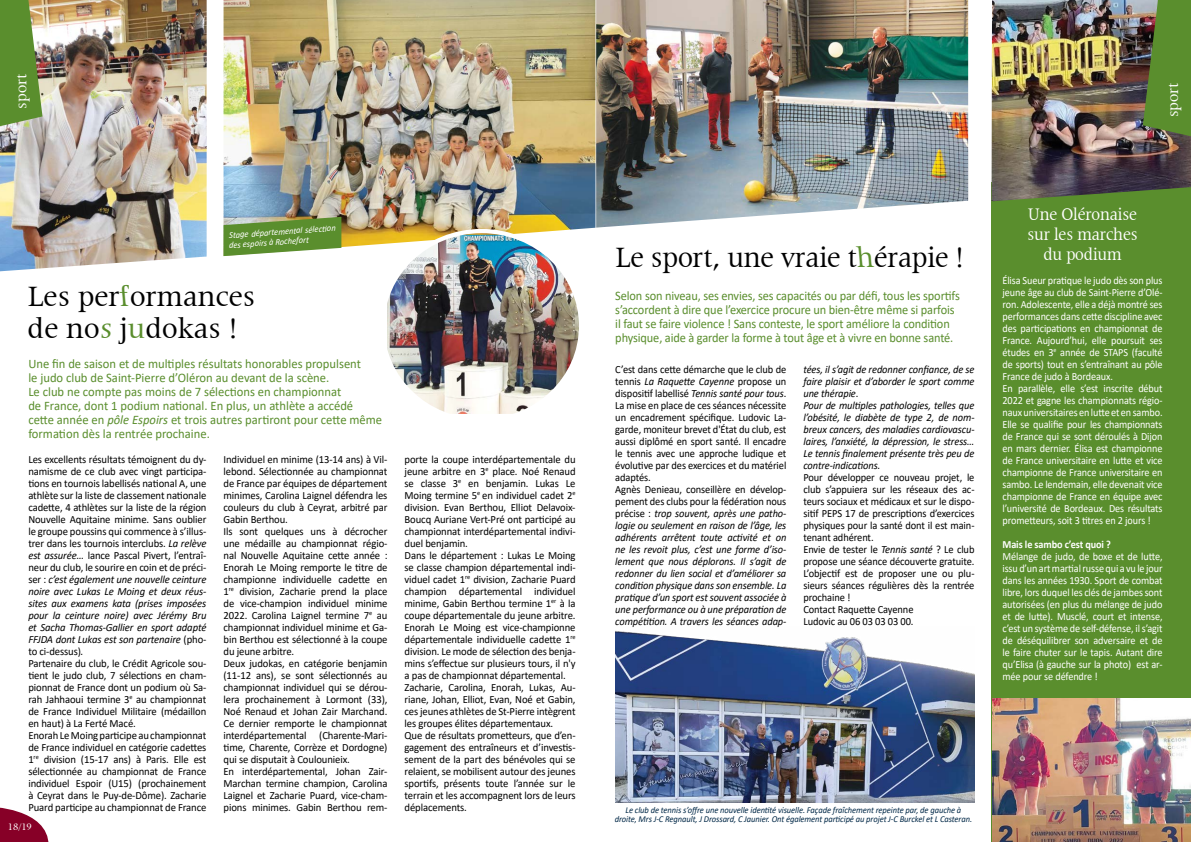
<style>
.page{position:relative;width:1191px;height:842px;background:#fff}
.page>*{position:absolute;margin:0;border:0;box-sizing:border-box;transform-origin:0 0}
.t1{font:30px/32px "Latin 725 BT";color:#000}
.t2{font:30px "Latin 725 BT";color:#000;scale:.96 1}
.t3{font:18px/20px "Latin 725 BT";letter-spacing:-.01em;color:#fff;text-align:center;scale:.93 1}
.t4{font:16px "Latin 725 BT";color:#fff}
.t5{font:13px/14px "Calibri";letter-spacing:-.01em;color:#5a8e2d}
.t6{font:13px/14px "Calibri";letter-spacing:-.01em;color:#5a8e2d;scale:.95 1}
.t7{font:11px/12px "Calibri";letter-spacing:-.01em;color:#000}
.t8{font:11px/12px "Calibri";letter-spacing:-.01em;color:#fff;scale:.93 1}
.t9{font:italic 11px/12px "Calibri";letter-spacing:-.01em;color:#000;scale:.95 1}
.t10{font:11px/12px "Calibri";letter-spacing:-.01em;color:#000;scale:.95 1}
.t11{font:700 11px "Calibri";letter-spacing:-.01em;color:#fff;scale:.93 1}
.t12{font:10px "Latin 725 BT";color:#fff}
.t13{font:italic 9px/9px "Calibri";letter-spacing:-.01em;color:#002847;text-align:center;scale:.95 1}
.t14{font:italic 9px/10px "Calibri";color:#fff;scale:.95 1}
.s1{color:#5a8e2d}
.s2{font-style:italic}
.s3{font-style:normal}
</style>
<div class="page">
<img style="left:0;top:0;width:207px;height:271px">
<div style="left:991px;top:182px;width:200px;height:660px;background:#5a8e2d"></div>
<img style="left:991px;top:0;width:200px;height:201px">
<img style="left:1142px;top:0;width:49px;height:136px">
<svg style="left:0;top:0;width:42px;height:126px"></svg>
<img style="left:223px;top:0;width:372px;height:248px">
<svg style="left:0;top:807px;width:49px;height:35px"></svg>
<img style="left:615px;top:631px;width:359px;height:172px">
<img style="left:596px;top:0;width:372px;height:228px">
<img style="left:992px;top:699px;width:199px;height:143px">
<img style="left:387px;top:235px;width:194px;height:179px">
<div style="left:380px;top:229px;width:203px;height:194px;border:4px solid #fff;border-radius:50%"></div>
<svg style="left:223px;top:217px;width:118px;height:39px"></svg>
<h3 class="t4" style="left:12px;top:109px;width:37px;rotate:-90deg">sport</h3>
<p class="t14" style="left:228px;top:230px;width:115px;rotate:-4deg">Stage départemental sélecti on des espoirs à Rochefort</p>
<h1 class="t1" style="left:28px;top:280px;width:229px">Les per<span class="s1">f</span>ormances de no<span class="s1">s</span> j<span class="s1">u</span>dokas !</h1>
<p class="t5" style="left:28px;top:356px;width:355px">Une fin de saison et de multiples résultats honorables propulsent<br>le judo club de Saint-Pierre d’Oléron au devant de la scène.<br>Le club ne compte pas moins de 7 sélections en championnat<br>de France, dont 1 podium national. En plus, un athlète a accédé<br>cette année en <span class="s2">pôle Espoirs</span> et trois autres partiront pour cette même formation dès la rentrée prochaine.</p>
<p class="t7" style="left:28px;top:453px;width:180px">Les excellents résultats témoignent du dy&shy;namisme de ce club avec vingt participa&shy;tions en tournois labellisés national A, une athlète sur la liste de classement nationale cadette, 4 athlètes sur la liste de la région Nouvelle Aquitaine minime. Sans oublier le groupe poussins qui commence à s’illus&shy;trer dans les tournois interclubs. <span class="s2">La relève est assurée…</span> lance Pascal Pivert, l’entraî&shy;neur du club, le sourire en coin et de préci&shy;ser : <span class="s2">c’est également une nouvelle ceinture noire avec Lukas Le Moing et deux réus&shy;sites aux examens kata (prises imposées pour la ceinture noire) avec Jérémy Bru et Sacha Thomas-Gallier en sport adapté FFJDA dont Lukas est son partenaire</span> (pho&shy;to ci-dessus)<span class="s2">.<br></span>Partenaire du club, le Crédit Agricole sou&shy;tient le judo club, 7 sélections en cham&shy;pionnat de France dont un podium où Sa&shy;rah Jahhaoui termine 3<sup>e</sup> au championnat de France Individuel Militaire (médaillon en haut) à La Ferté Macé.<br>Enorah Le Moing participe au championnat de France individuel en catégorie cadettes 1<sup>re</sup> division (15-17 ans) à Paris. Elle est sélectionnée au championnat de France individuel Espoir (U15) (prochainement à Ceyrat dans le Puy-de-Dôme). Zacharie Puard participe au championnat de France</p>
<p class="t7" style="left:223px;top:453px;width:165px">Individuel en minime (13-14 ans) à Vil&shy;lebond. Sélectionnée au championnat de France par équipes de département minimes, Carolina Laignel défendra les couleurs du club à Ceyrat, arbitré par Gabin Berthou.<br>Ils sont quelques uns à décrocher une médaille au championnat régio&shy;nal Nouvelle Aquitaine cette année :<br>Enorah Le Moing remporte le titre de championne individuelle cadette en 1<sup>re</sup> division, Zacharie prend la place de vice-champion individuel minime 2022. Carolina Laignel termine 7<sup>e</sup> au championnat individuel minime et Ga&shy;bin Berthou est sélectionné à la coupe du jeune arbitre.<br>Deux judokas, en catégorie benjamin (11-12 ans), se sont sélectionnés au championnat individuel qui se dérou&shy;lera prochainement à Lormont (33), Noé Renaud et Johan Zair Marchand.<br>Ce dernier remporte le championnat interdépartemental (Charente-Mari&shy;time, Charente, Corrèze et Dordogne) qui se disputait à Coulounieix.<br>En interdépartemental, Johan Zair-Marchan termine champion, Carolina Laignel et Zacharie Puard, vice-cham&shy;pions minimes. Gabin Berthou rem-</p>
<p class="t7" style="left:404px;top:453px;width:173px">porte la coupe interdépartementale du jeune arbitre en 3<sup>e</sup> place. Noé Renaud se classe 3<sup>e</sup> en benjamin. Lukas Le Moing termine 5<sup>e</sup> en individuel cadet 2<sup>e </sup>division. Evan Berthou, Elliot Delavoix-Boucq Auriane Vert-Pré ont participé au championnat interdépartemental indivi&shy;duel benjamin.<br>Dans le département : Lukas Le Moing se classe champion départemental indi&shy;viduel cadet 1<sup>re</sup> division, Zacharie Puard champion départemental individuel minime, Gabin Berthou termine 1<sup>er</sup> à la coupe départementale du jeune arbitre.<br>Enorah Le Moing est vice-championne départementale individuelle cadette 1<sup>re </sup>division. Le mode de sélection des benja&shy;mins s’effectue sur plusieurs tours, il n'y a pas de championnat départemental.<br>Zacharie, Carolina, Enorah, Lukas, Au&shy;riane, Johan, Elliot, Evan, Noé et Gabin, ces jeunes athlètes de St-Pierre intègrent les groupes élites départementaux.<br>Que de résultats prometteurs, que d’en&shy;gagement des entraîneurs et d’investis&shy;sement de la part des bénévoles qui se relaient, se mobilisent autour des jeunes sportifs, présents toute l’année sur le terrain et les accompagnent lors de leurs déplacements.</p>
<p class="t12" style="left:8px;top:821px;width:25px">18/19</p>
<h3 class="t4" style="left:1164px;top:117px;width:37px;rotate:-90deg">sport</h3>
<h1 class="t2" style="left:615px;top:241px;width:365px">Le sport, une vraie t<span class="s1">h</span>érapie !</h1>
<p class="t6" style="left:615px;top:288px;width:364px">Selon son niveau, ses envies, ses capacités ou par défi, tous les sportifs s’accordent à dire que l’exercice procure un bien-être même si parfois il faut se faire violence ! Sans conteste, le sport améliore la condition physique, aide à garder la forme à tout âge et à vivre en bonne santé.</p>
<p class="t9" style="left:615px;top:363px;width:182px"><span class="s3">C’est dans cette démarche que le club de tennis</span> La Raquette Cayenne <span class="s3">propose un dispositif labellisé</span> Tennis santé pour tous<span class="s3">.<br>La mise en place de ces séances nécessite un encadrement spécifique. Ludovic La&shy;garde, moniteur brevet d'État du club, est aussi diplômé en sport santé. Il encadre le tennis avec une approche ludique et évolutive par des exercices et du matériel adaptés.<br>Agnès Denieau, conseillère en dévelop&shy;pement des clubs pour la fédération nous précise :</span> trop souvent, après une patho&shy;logie ou seulement en raison de l’âge, les adhérents arrêtent toute activité et on ne les revoit plus, c’est une forme d’iso&shy;lement que nous déplorons. Il s’agit de redonner du lien social et d’améliorer sa condition physique dans son ensemble. La pratique d’un sport est souvent associée à une performance ou à une préparation de compétition. A travers les séances adap-</p>
<p class="t9" style="left:803px;top:363px;width:182px">tées, il s’agit de redonner confiance, de se faire plaisir et d’aborder le sport comme une thérapie<span class="s3">.<br></span>Pour de multiples pathologies, telles que l’obésité, le diabète de type 2, de nom&shy;breux cancers, des maladies cardiovascu&shy;laires, l’anxiété, la dépression, le stress… Le tennis finalement présente très peu de contre-indications.</p>
<p class="t10" style="left:803px;top:471px;width:182px">Pour développer ce nouveau projet, le club s’appuiera sur les réseaux des ac&shy;teurs sociaux et médicaux et sur le dispo&shy;sitif PEPS 17 de prescriptions d’exercices physiques pour la santé dont il est main&shy;tenant adhérent.<br>Envie de tester le <span class="s2">Tennis santé</span> ? Le club propose une séance découverte gratuite.<br>L’objectif est de proposer une ou plu&shy;sieurs séances régulières dès la rentrée prochaine !<br>Contact Raquette Cayenne<br>Ludovic au 06 03 03 03 00.</p>
<h2 class="t3" style="left:1027px;top:204px;width:120px">Une Oléronaise sur les marches du podium</h2>
<p class="t8" style="left:1002px;top:274px;width:174px">Élisa Sueur pratique le judo dès son plus jeune âge au club de Saint-Pierre d’Olé&shy;ron. Adolescente, elle a déjà montré ses performances dans cette discipline avec des participations en championnat de France. Aujourd’hui, elle poursuit ses études en 3<sup>e</sup> année de STAPS (faculté de sports) tout en s’entraînant au pôle France de judo à Bordeaux.<br>En parallèle, elle s’est inscrite début 2022 et gagne les championnats régio&shy;naux universitaires en lutte et en sambo.<br>Elle se qualifie pour les championnats de France qui se sont déroulés à Dijon en mars dernier. Élisa est championne de France universitaire en lutte et vice championne de France universitaire en sambo. Le lendemain, elle devenait vice championne de France en équipe avec l’université de Bordeaux. Des résultats prometteurs, soit 3 titres en 2 jours !</p>
<p class="t11" style="left:1002px;top:536px;width:118px">Mais le sambo c’est quoi ?</p>
<p class="t8" style="left:1002px;top:550px;width:174px;text-align:justify">Mélange de judo, de boxe et de lutte, issu d’un art martial russe qui a vu le jour dans les années 1930. Sport de combat libre, lors duquel les clés de jambes sont autorisées (en plus du mélange de judo et de lutte). Musclé, court et intense, c’est un système de self-défense, il s’agit de déséquilibrer son adversaire et de le faire chuter sur le tapis. Autant dire qu’Elisa (à gauche sur la photo) est ar&shy;mée pour se défendre !</p>
<p class="t13" style="left:614px;top:805px;width:378px">Le club de tennis s’offre une nouvelle identité visuelle. Façade fraîchement repeinte par, de gauche à droite, Mrs J-C Regnault, J Drossard, C Jaunier. Ont également participé au projet J-C Burckel et L Casteran.</p>
</div>
